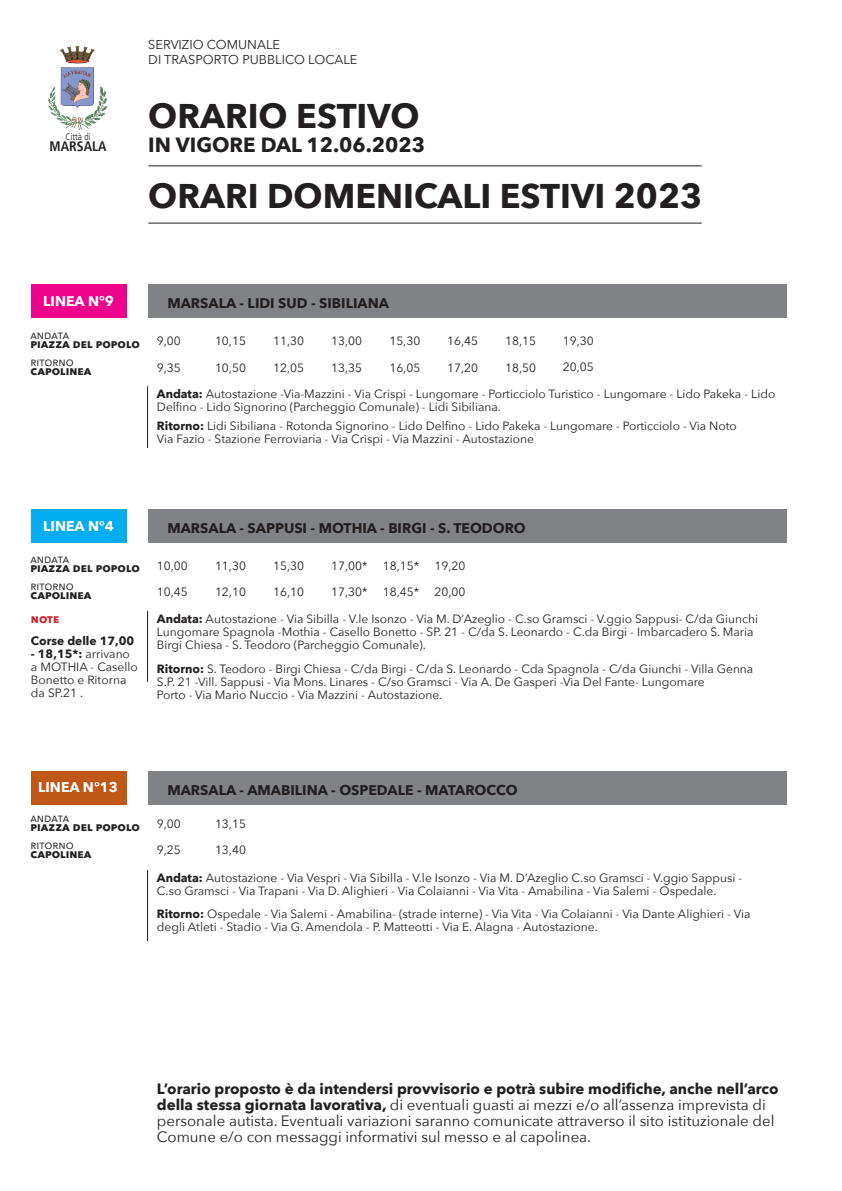
<style>
.page{position:relative;width:842px;height:1191px;background:#fff}
.page>*{position:absolute;margin:0;border:0;box-sizing:border-box;transform-origin:0 0}
.t1{font:700 34.2px "Avenir Next";color:#231f20}
.t2{font:700 20.5px "Avenir Next";color:#231f20}
.t3{font:15px/16px "Avenir Next";color:#231f20}
.t4{font:700 14px "Avenir Next";color:#231f20}
.t5{font:700 14px "Avenir Next";color:#fff}
.t6{font:700 condensed 13.8px "Frutiger LT";color:#231f20}
.t7{font:12.8px/15.4px "Avenir Next";color:#231f20}
.t8{font:12px/13px "Avenir Next";color:#231f20}
.t9{font:700 12px "Avenir Next";color:#231f20}
.t10{font:700 12px "Avenir Next";color:#d1232a}
.t11{font:300 condensed 9.5px "Frutiger LT";color:#231f20}
.s1{font-weight:700}
</style>
<div class="page">
<img style="left:48px;top:45px;width:59px;height:85px">
<div style="left:148px;top:284px;width:638px;height:34px;background:#808285"></div>
<div style="left:148px;top:771px;width:638px;height:34px;background:#808285"></div>
<div style="left:31px;top:284px;width:95px;height:34px;background:#ed028c"></div>
<div style="left:31px;top:771px;width:95px;height:34px;background:#bf5816"></div>
<hr style="left:147px;top:386px;width:1px;height:62px;background:#231f20">
<hr style="left:147px;top:870px;width:1px;height:71px;background:#231f20">
<hr style="left:148px;top:165px;width:554px;height:1px;background:#231f20">
<hr style="left:148px;top:223px;width:554px;height:1px;background:#231f20">
<div style="left:148px;top:509px;width:638px;height:34px;background:#808285"></div>
<div style="left:31px;top:509px;width:95px;height:34px;background:#00aeef"></div>
<hr style="left:147px;top:611px;width:1px;height:71px;background:#231f20">
<p class="t11" style="left:66px;top:131px;width:27px">Città di</p>
<p class="t6" style="left:50px;top:138px;width:59px">MARSALA</p>
<p class="t7" style="left:148px;top:36px;width:211px">SERVIZIO COMUNALE<br>DI TRASPORTO PUBBLICO LOCALE</p>
<h1 class="t1" style="left:148px;top:86px;width:273px">ORARIO ESTIVO</h1>
<h2 class="t2" style="left:148px;top:127px;width:278px">IN VIGORE DAL 12.06.2023</h2>
<h1 class="t1" style="left:148px;top:166px;width:555px">ORARI DOMENICALI ESTIVI 2023</h1>
<p class="t5" style="left:43px;top:289px;width:72px">LINEA N°9</p>
<p class="t8" style="left:30px;top:327px;width:40px">andata</p>
<p class="t9" style="left:30px;top:333px;width:111px">piazza del popolo</p>
<p class="t8" style="left:30px;top:354px;width:45px">ritorno</p>
<p class="t9" style="left:30px;top:360px;width:62px">capolinea</p>
<p class="t4" style="left:167px;top:291px;width:223px">MARSALA - LIDI SUD - SIBILIANA</p>
<p class="t8" style="left:447px;top:334px;width:32px">16,45</p>
<p class="t8" style="left:505px;top:334px;width:32px">18,15</p>
<p class="t8" style="left:563px;top:334px;width:32px">19,30</p>
<p class="t8" style="left:447px;top:361px;width:32px">17,20</p>
<p class="t8" style="left:505px;top:361px;width:32px">18,50</p>
<p class="t8" style="left:563px;top:360px;width:32px">20,05</p>
<p class="t8" style="left:157px;top:387px;width:620px"><span class="s1">Andata:</span> Autostazione -Via-Mazzini - Via Crispi - Lungomare - Porticciolo Turistico - Lungomare - Lido Pakeka - Lido<br>Delfino - Lido Signorino (Parcheggio Comunale) - Lidi Sibiliana.</p>
<p class="t8" style="left:157px;top:334px;width:25px">9,00</p>
<p class="t8" style="left:215px;top:334px;width:32px">10,15</p>
<p class="t8" style="left:273px;top:334px;width:32px">11,30</p>
<p class="t8" style="left:273px;top:361px;width:32px">12,05</p>
<p class="t8" style="left:331px;top:334px;width:32px">13,00</p>
<p class="t8" style="left:331px;top:361px;width:32px">13,35</p>
<p class="t8" style="left:389px;top:334px;width:32px">15,30</p>
<p class="t8" style="left:389px;top:361px;width:32px">16,05</p>
<p class="t8" style="left:157px;top:361px;width:25px">9,35</p>
<p class="t8" style="left:215px;top:361px;width:32px">10,50</p>
<p class="t8" style="left:157px;top:419px;width:581px"><span class="s1">Ritorno:</span> Lidi Sibiliana - Rotonda Signorino - Lido Delfino - Lido Pakeka - Lungomare - Porticciolo - Via Noto<br>Via Fazio - Stazione Ferroviaria - Via Crispi - Via Mazzini - Autostazione</p>
<p class="t5" style="left:43px;top:514px;width:72px">LINEA N°4</p>
<p class="t4" style="left:167px;top:516px;width:360px">MARSALA - SAPPUSI - MOTHIA - BIRGI - S. TEODORO</p>
<p class="t8" style="left:30px;top:552px;width:40px">andata</p>
<p class="t9" style="left:30px;top:558px;width:111px">piazza del popolo</p>
<p class="t8" style="left:30px;top:579px;width:45px">ritorno</p>
<p class="t9" style="left:30px;top:585px;width:62px">capolinea</p>
<p class="t10" style="left:31px;top:608px;width:30px">note</p>
<p class="t9" style="left:31px;top:630px;width:105px">Corse delle 17,00</p>
<p class="t8" style="left:31px;top:646px;width:108px"><span class="s1">- 18,15*:</span> arrivano a MOTHIA - Casello<br>Bonetto e Ritorna da SP.21 .</p>
<p class="t8" style="left:434px;top:558px;width:32px">19,20</p>
<p class="t8" style="left:434px;top:585px;width:32px">20,00</p>
<p class="t8" style="left:157px;top:611px;width:603px"><span class="s1">Andata:</span> Autostazione - Via Sibilla - V.le Isonzo - Via M. D’Azeglio - C.so Gramsci - V.ggio Sappusi- C/da Giunchi<br>Lungomare Spagnola -Mothia - Casello Bonetto - SP. 21 - C/da S. Leonardo - C.da Birgi - Imbarcadero S. Maria<br>Birgi Chiesa - S. Teodoro (Parcheggio Comunale).</p>
<p class="t8" style="left:157px;top:662px;width:598px"><span class="s1">Ritorno:</span> S. Teodoro - Birgi Chiesa - C/da Birgi - C/da S. Leonardo - Cda Spagnola - C/da Giunchi - Villa Genna<br>S.P. 21 -Vill. Sappusi - Via Mons. Linares - C/so Gramsci - Via A. De Gasperi -Via Del Fante- Lungomare<br>Porto - Via Mario Nuccio - Via Mazzini - Autostazione.</p>
<p class="t8" style="left:157px;top:558px;width:32px">10,00</p>
<p class="t8" style="left:157px;top:585px;width:32px">10,45</p>
<p class="t8" style="left:215px;top:558px;width:32px">11,30</p>
<p class="t8" style="left:215px;top:585px;width:32px">12,10</p>
<p class="t8" style="left:273px;top:558px;width:32px">15,30</p>
<p class="t8" style="left:273px;top:585px;width:32px">16,10</p>
<p class="t8" style="left:331px;top:558px;width:38px">17,00*</p>
<p class="t8" style="left:331px;top:585px;width:38px">17,30*</p>
<p class="t8" style="left:383px;top:558px;width:38px">18,15*</p>
<p class="t8" style="left:383px;top:585px;width:38px">18,45*</p>
<p class="t5" style="left:38px;top:774px;width:81px">LINEA N°13</p>
<p class="t8" style="left:30px;top:811px;width:40px">andata</p>
<p class="t9" style="left:30px;top:817px;width:111px">piazza del popolo</p>
<p class="t8" style="left:30px;top:838px;width:45px">ritorno</p>
<p class="t9" style="left:30px;top:844px;width:62px">capolinea</p>
<p class="t4" style="left:167px;top:778px;width:352px">MARSALA - AMABILINA - OSPEDALE - MATAROCCO</p>
<p class="t8" style="left:157px;top:816px;width:25px">9,00</p>
<p class="t8" style="left:157px;top:843px;width:25px">9,25</p>
<p class="t8" style="left:215px;top:816px;width:32px">13,15</p>
<p class="t8" style="left:215px;top:843px;width:32px">13,40</p>
<p class="t8" style="left:157px;top:870px;width:587px"><span class="s1">Andata:</span> Autostazione - Via Vespri - Via Sibilla - V.le Isonzo - Via M. D’Azeglio C.so Gramsci - V.ggio Sappusi -<br>C.so Gramsci - Via Trapani - Via D. Alighieri - Via Colaianni - Via Vita - Amabilina - Via Salemi - Ospedale.</p>
<p class="t8" style="left:157px;top:906px;width:595px"><span class="s1">Ritorno:</span> Ospedale - Via Salemi - Amabilina- (strade interne) - Via Vita - Via Colaianni - Via Dante Alighieri - Via degli Atleti - Stadio - Via G. Amendola - P. Matteotti - Via E. Alagna - Autostazione.</p>
<p class="t3" style="left:157px;top:1079px;width:623px"><span class="s1">L’orario proposto è da intendersi provvisorio e potrà subire modifiche, anche nell’arco della stessa giornata lavorativa,</span> di eventuali guasti ai mezzi e/o all’assenza imprevista di personale autista. Eventuali variazioni saranno comunicate attraverso il sito istituzionale del Comune e/o con messaggi informativi sul messo e al capolinea.</p>
</div>
